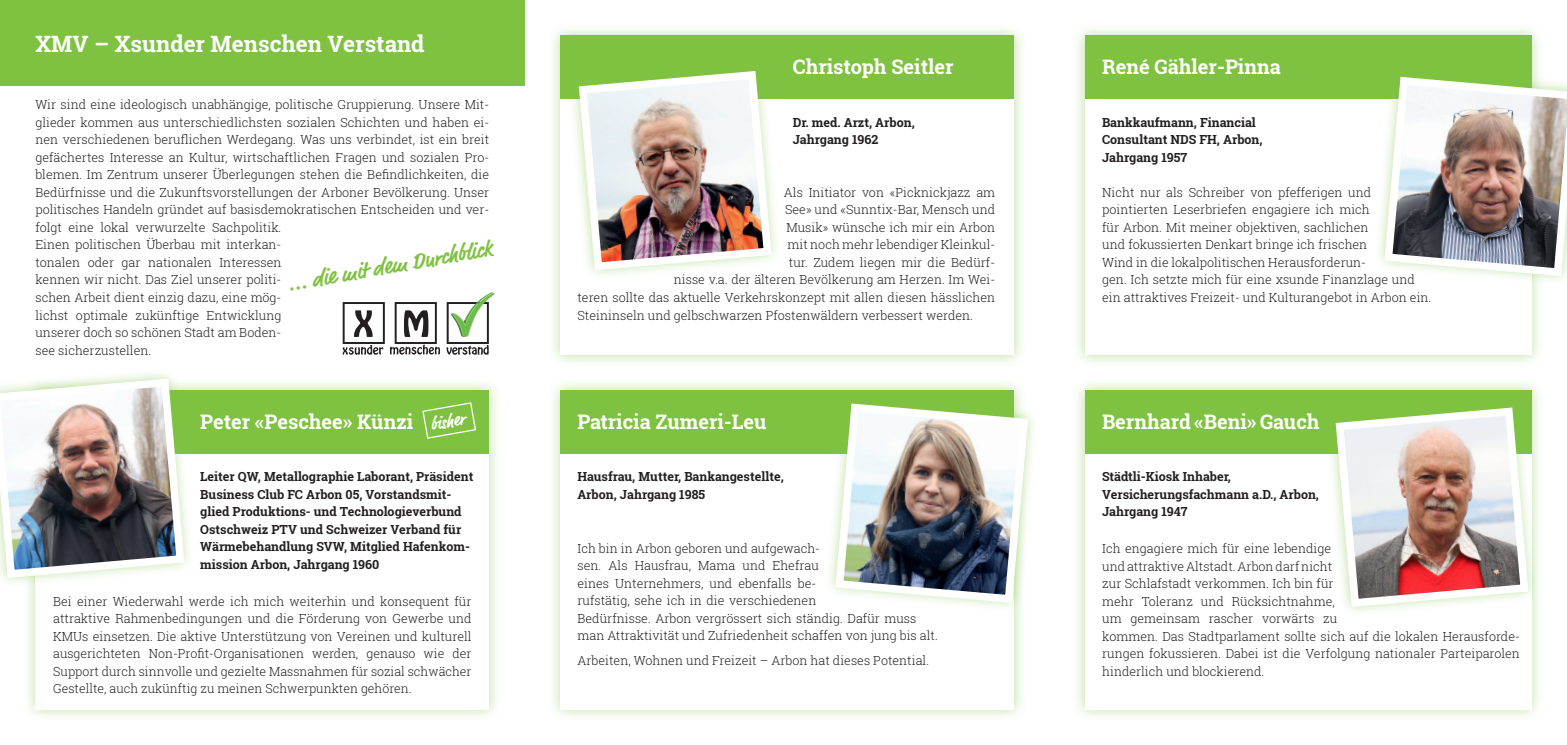
<style>
.page{position:relative;width:1567px;height:745px;background:#fff}
.page>*{position:absolute;margin:0;border:0;box-sizing:border-box;transform-origin:0 0}
.t1{font:700 22.5px "Roboto Slab";color:#fff}
.t2{font:700 22.5px "Market";color:#7fc241}
.t3{font:700 20px "Roboto Slab";color:#fff}
.t4{font:700 17.5px "Market";color:#fff}
.t5{font:300 12.5px/17.5px "Roboto Slab";color:#231f20}
.t6{font:700 12.5px/17.5px "Roboto Slab";color:#231f20}
</style>
<div class="page">
<div style="left:22px;top:377px;width:480px;height:345px;background:#7fc241;opacity:.5"></div>
<div style="left:35px;top:390px;width:454px;height:319px;background:#fff"></div>
<div style="left:547px;top:22px;width:480px;height:346px;background:#7fc241;opacity:.5"></div>
<div style="left:560px;top:35px;width:453px;height:319px;background:#fff"></div>
<div style="left:1071px;top:22px;width:473px;height:346px;background:#7fc241;opacity:.5"></div>
<div style="left:1084px;top:35px;width:447px;height:319px;background:#fff"></div>
<div style="left:547px;top:377px;width:480px;height:345px;background:#7fc241;opacity:.5"></div>
<div style="left:560px;top:390px;width:453px;height:319px;background:#fff"></div>
<div style="left:1071px;top:377px;width:473px;height:345px;background:#7fc241;opacity:.5"></div>
<div style="left:1084px;top:390px;width:447px;height:319px;background:#fff"></div>
<svg style="left:390px;top:344px;width:50px;height:10px"></svg>
<svg style="left:446px;top:345px;width:42px;height:9px"></svg>
<svg style="left:342px;top:345px;width:41px;height:9px"></svg>
<div style="left:342px;top:302px;width:43px;height:42px;border:2px solid #231f20"></div>
<div style="left:394px;top:302px;width:43px;height:42px;border:2px solid #231f20"></div>
<svg style="left:404px;top:310px;width:24px;height:27px"></svg>
<svg style="left:354px;top:310px;width:18px;height:27px"></svg>
<div style="left:446px;top:302px;width:43px;height:42px;border:2px solid #231f20"></div>
<svg style="left:451px;top:292px;width:44px;height:45px"></svg>
<div style="left:0;top:0;width:524px;height:85px;background:#7fc241"></div>
<div style="left:35px;top:390px;width:454px;height:64px;background:#7fc241"></div>
<div style="left:560px;top:35px;width:453px;height:64px;background:#7fc241"></div>
<div style="left:1084px;top:35px;width:447px;height:64px;background:#7fc241"></div>
<div style="left:560px;top:390px;width:453px;height:64px;background:#7fc241"></div>
<div style="left:1084px;top:390px;width:447px;height:64px;background:#7fc241"></div>
<svg style="left:422px;top:402px;width:54px;height:37px"></svg>
<img style="left:0;top:373px;width:197px;height:217px">
<img style="left:574px;top:71px;width:201px;height:203px">
<img style="left:1379px;top:64px;width:187px;height:224px">
<svg style="left:830px;top:390px;width:204px;height:225px"></svg>
<img style="left:831px;top:399px;width:201px;height:207px">
<svg style="left:1352px;top:394px;width:188px;height:225px"></svg>
<img style="left:1331px;top:403px;width:201px;height:207px">
<p class="t1" style="left:35px;top:28px;width:390px">XMV – Xsunder Menschen Verstand</p>
<p class="t5" style="left:35px;top:96px;width:455px">Wir sind eine ideologisch unabhängige, politische Gruppierung. Unsere Mit&shy;glieder kommen aus unterschiedlichsten sozialen Schichten und haben ei&shy;nen verschiedenen beruflichen Werdegang. Was uns verbindet, ist ein breit gefächertes Interesse an Kultur, wirtschaftlichen Fragen und sozialen Pro&shy;blemen. Im Zentrum unserer Überlegungen stehen die Befindlichkeiten, die Bedürfnisse und die Zukunftsvorstellungen der Arboner Bevölkerung. Unser politisches Handeln gründet auf basisdemokratischen Entscheiden und ver&shy;folgt eine lokal verwurzelte Sachpolitik.<br>Einen politischen Überbau mit interkan-<br>tonalen oder gar nationalen Interessen<br>kennen wir nicht. Das Ziel unserer politi-<br>schen Arbeit dient einzig dazu, eine mög-<br>lichst optimale zukünftige Entwicklung<br>unserer doch so schönen Stadt am Boden-<br>see sicherzustellen.</p>
<p class="t2" style="left:285px;top:270px;width:209px;rotate:-10deg">... die mit dem Durchblick</p>
<p class="t3" style="left:792px;top:53px;width:162px">Christoph Seitler</p>
<p class="t3" style="left:1101px;top:53px;width:180px">René Gähler-Pinna</p>
<p class="t6" style="left:792px;top:113px;width:123px">Dr. med. Arzt, Arbon,<br>Jahrgang 1962</p>
<p class="t6" style="left:1101px;top:113px;width:162px">Bankkaufmann, Financial<br>Consultant NDS FH, Arbon,<br>Jahrgang 1957</p>
<p class="t5" style="left:783px;top:183px;width:213px">Als Initiator von «Picknickjazz am</p>
<p class="t5" style="left:785px;top:201px;width:211px">See» und «Sunntix-Bar, Mensch und</p>
<p class="t5" style="left:786px;top:218px;width:210px">Musik» wünsche ich mir ein Arbon</p>
<p class="t5" style="left:787px;top:236px;width:209px">mit noch mehr lebendiger Kleinkul-</p>
<p class="t5" style="left:788px;top:253px;width:208px">tur. Zudem liegen mir die Bedürf-</p>
<p class="t5" style="left:673px;top:271px;width:323px">nisse v.a. der älteren Bevölkerung am Herzen. Im Wei-</p>
<p class="t5" style="left:577px;top:288px;width:419px">teren sollte das aktuelle Verkehrskonzept mit allen diesen hässlichen</p>
<p class="t5" style="left:577px;top:306px;width:397px">Steininseln und gelbschwarzen Pfostenwäldern verbessert werden.</p>
<p class="t5" style="left:1102px;top:183px;width:331px">Nicht nur als Schreiber von pfefferigen und pointierten Leserbriefen engagiere ich mich<br>für Arbon. Mit meiner objektiven, sachlichen<br>und fokussierten Denkart bringe ich frischen<br>Wind in die lokalpolitischen Herausforderun-<br>gen. Ich setzte mich für eine xsunde Finanzlage und ein attraktives Freizeit- und Kulturangebot in Arbon ein.</p>
<p class="t3" style="left:200px;top:407px;width:214px">Peter «Peschee» Künzi</p>
<p class="t4" style="left:428px;top:414px;width:36px;rotate:-10deg">bisher</p>
<p class="t3" style="left:577px;top:407px;width:191px">Patricia Zumeri-Leu</p>
<p class="t3" style="left:1101px;top:407px;width:219px">Bernhard «Beni» Gauch</p>
<p class="t6" style="left:200px;top:467px;width:274px">Leiter QW, Metallographie Laborant, Präsident Business Club FC Arbon 05, Vorstandsmit&shy;glied Produktions- und Technologieverbund Ostschweiz PTV und Schweizer Verband für Wärmebehandlung SVW, Mitglied Hafenkom&shy;mission Arbon, Jahrgang 1960</p>
<p class="t5" style="left:53px;top:591px;width:420px;text-align:justify">Bei einer Wiederwahl werde ich mich weiterhin und konsequent für attraktive Rahmenbedingungen und die Förderung von Gewerbe und KMUs einsetzen. Die aktive Unterstützung von Vereinen und kulturell ausgerichteten Non-Profit-Organisationen werden, genauso wie der Support durch sinnvolle und gezielte Massnahmen für sozial schwächer Gestellte, auch zukünftig zu meinen Schwerpunkten gehören.</p>
<p class="t6" style="left:577px;top:467px;width:208px">Hausfrau, Mutter, Bankangestellte,<br>Arbon, Jahrgang 1985</p>
<p class="t6" style="left:1101px;top:467px;width:218px">Städtli-Kiosk Inhaber,<br>Versicherungsfachmann a.D., Arbon,<br>Jahrgang 1947</p>
<p class="t5" style="left:577px;top:538px;width:362px">Ich bin in Arbon geboren und aufgewach-<br>sen. Als Hausfrau, Mama und Ehefrau<br>eines Unternehmers, und ebenfalls be-<br>rufstätig, sehe ich in die verschiedenen<br>Bedürfnisse. Arbon vergrössert sich ständig. Dafür muss man Attraktivität und Zufriedenheit schaffen von jung bis alt.</p>
<p class="t5" style="left:577px;top:651px;width:353px">Arbeiten, Wohnen und Freizeit – Arbon hat dieses Potential.</p>
<p class="t5" style="left:1102px;top:539px;width:419px">Ich engagiere mich für eine lebendige<br>und attraktive Altstadt. Arbon darf nicht<br>zur Schlafstadt verkommen. Ich bin für<br>mehr Toleranz und Rücksichtnahme,<br>um gemeinsam rascher vorwärts zu<br>kommen. Das Stadtparlament sollte sich auf die lokalen Herausforde&shy;rungen fokussieren. Dabei ist die Verfolgung nationaler Parteiparolen hinderlich und blockierend.</p>
</div>
